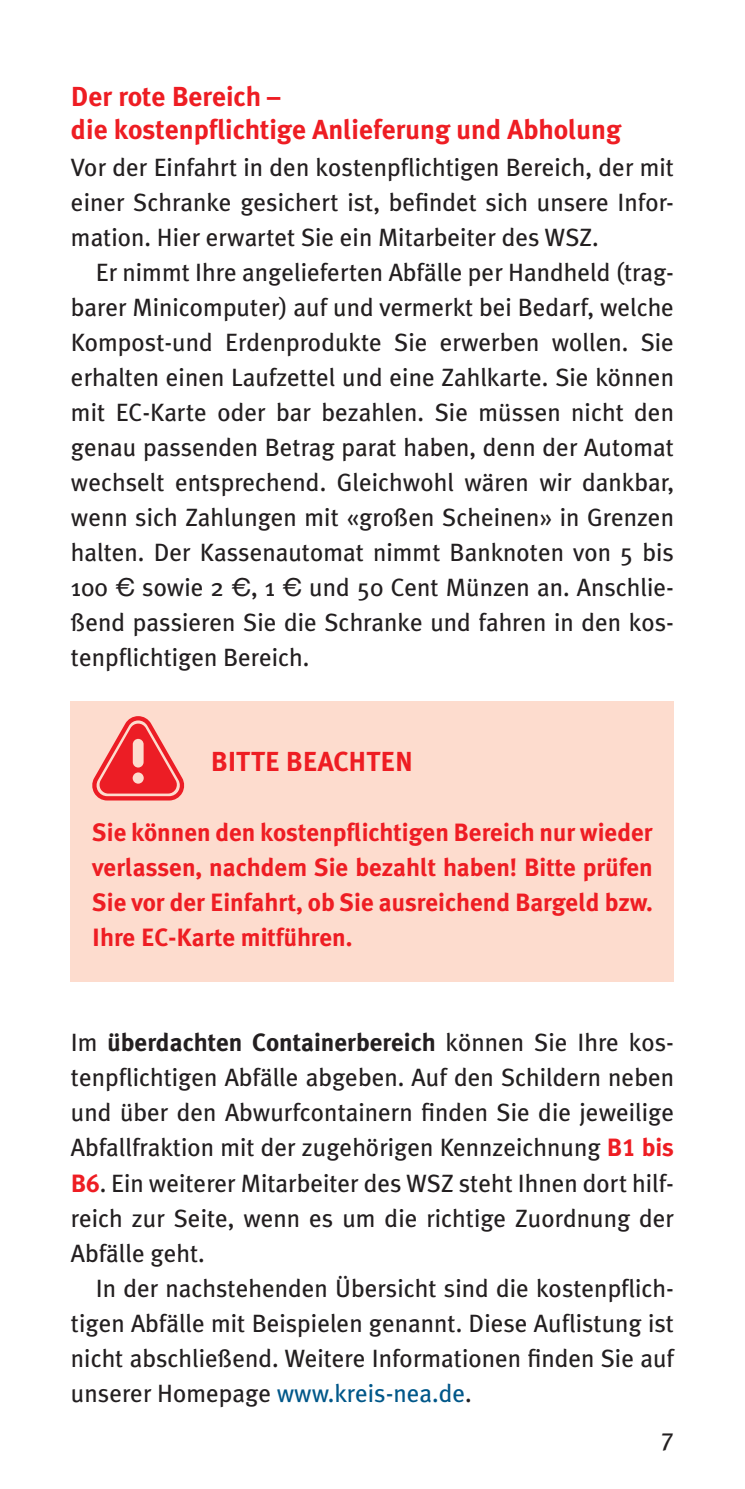
<style>
.page{position:relative;width:745px;height:1489px;background:#fff}
.page>*{position:absolute;margin:0;border:0;box-sizing:border-box;transform-origin:0 0}
.t1{font:700 27.5px/33px "Meta Plus";color:#ee1d23}
.t2{font:25px/35px "Meta Plus";color:#231f20;text-align:justify}
.t3{font:700 25px/35px "Meta Plus";color:#ee1d23;text-align:justify}
.s1{font-family:"Euro Sans EF One"}
.s2{font-weight:700}
.s3{font-weight:700;color:#ee1d23}
.s4{font-family:"Meta Plus Bold Caps";color:#ee1d23}
.s5{color:#005789}
</style>
<div class="page">
<div style="left:71px;top:701px;width:602px;height:280px;background:#fddcce"></div>
<svg style="left:92px;top:716px;width:92px;height:84px"></svg>
<p class="t1" style="left:71px;top:80px;width:551px">Der rote Bereich –<br>die kostenpflichtige Anlieferung und Abholung</p>
<p class="t2" style="left:71px;top:149px;width:604px">Vor der Einfahrt in den kostenpflichtigen Bereich, der mit einer Schranke gesichert ist, befindet sich unsere Infor&shy;mation. Hier erwartet Sie ein Mitarbeiter des WSZ.</p>
<p class="t2" style="left:71px;top:254px;width:604px;text-indent:25px">Er nimmt Ihre angelieferten Abfälle per Handheld (trag&shy;barer Minicomputer) auf und vermerkt bei Bedarf, welche Kompost-und Erdenprodukte Sie erwerben wollen. Sie erhalten einen Laufzettel und eine Zahlkarte. Sie können mit EC-Karte oder bar bezahlen. Sie müssen nicht den genau passenden Betrag parat haben, denn der Automat wechselt entsprechend. Gleichwohl wären wir dankbar, wenn sich Zahlungen mit «großen Scheinen» in Grenzen halten. Der Kassenautomat nimmt Banknoten von 5 bis 100 <span class="s1">d</span> sowie 2 <span class="s1">d</span>, 1 <span class="s1">d</span> und 50 Cent Münzen an. Anschlie&shy;ßend passieren Sie die Schranke und fahren in den kos&shy;tenpflichtigen Bereich.</p>
<p class="t1" style="left:211px;top:745px;width:204px">BITTE BEACHTEN</p>
<p class="t3" style="left:92px;top:815px;width:561px">Sie können den kostenpflichtigen Bereich nur wieder verlassen, nachdem Sie bezahlt haben! Bitte prüfen Sie vor der Einfahrt, ob Sie ausreichend Bargeld bzw.<br>Ihre EC-Karte mitführen.</p>
<p class="t2" style="left:71px;top:1024px;width:604px">Im <span class="s2">überdachten Containerbereich</span> können Sie Ihre kos&shy;tenpflichtigen Abfälle abgeben. Auf den Schildern neben und über den Abwurfcontainern finden Sie die jeweilige Abfallfraktion mit der zugehörigen Kennzeichnung <span class="s3">B</span><span class="s4">1</span> <span class="s3">bis B</span><span class="s4">6</span>. Ein weiterer Mitarbeiter des WSZ steht Ihnen dort hilf&shy;reich zur Seite, wenn es um die richtige Zuordnung der Abfälle geht.</p>
<p class="t2" style="left:71px;top:1269px;width:604px;text-indent:25px">In der nachstehenden Übersicht sind die kostenpflich&shy;tigen Abfälle mit Beispielen genannt. Diese Auflistung ist nicht abschließend. Weitere Informationen finden Sie auf unserer Homepage <span class="s5">www.kreis-nea.de</span>.</p>
<p class="t2" style="left:660px;top:1418px;width:14px">7</p>
</div>
